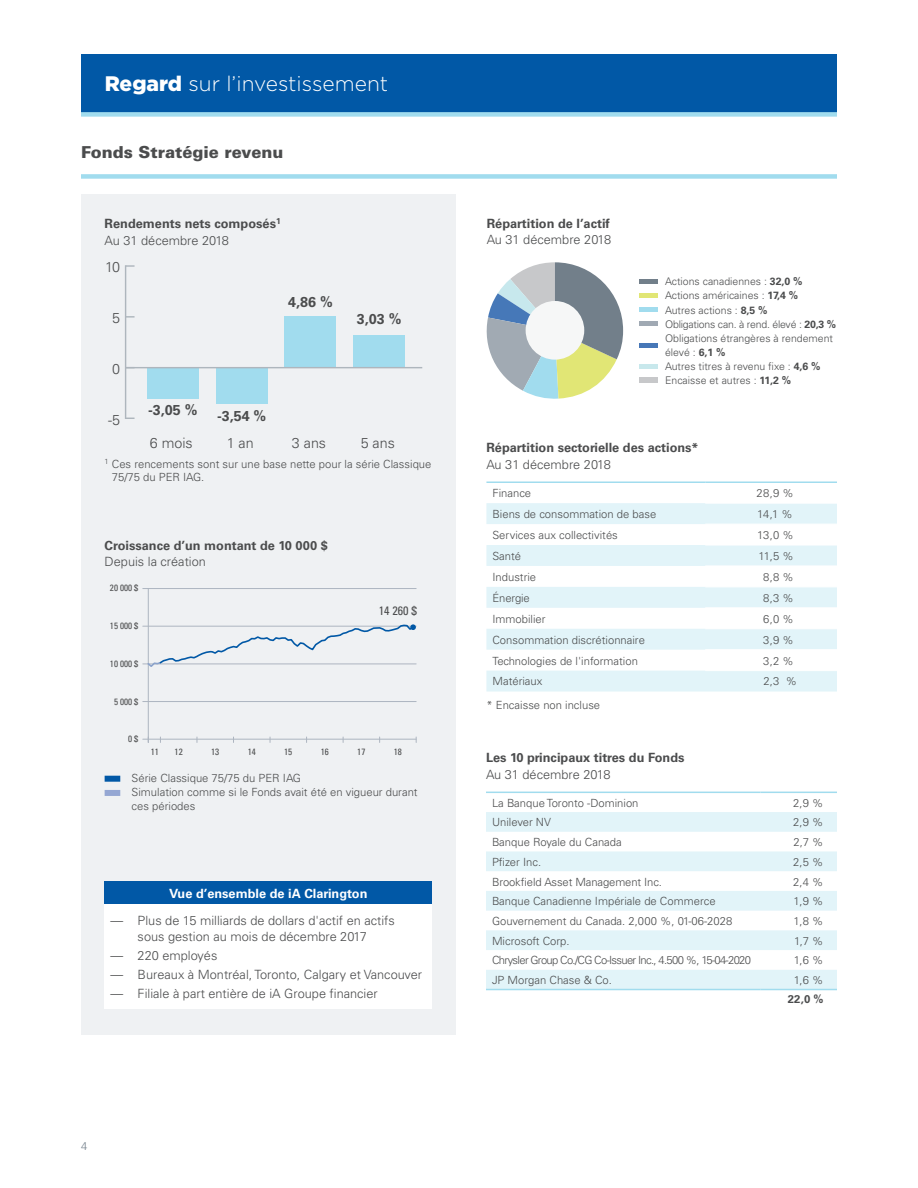
<style>
.page{position:relative;width:918px;height:1188px;background:#fff}
.page>*{position:absolute;margin:0;border:0;box-sizing:border-box;transform-origin:0 0}
.t1{font:300 21px "Gotham";color:#fff}
.t2{font:900 16.5px "Univers";color:#4b4c4d}
.t3{font:700 14.4px "Univers";color:#4b4c4d}
.t4{font:300 14.25px "Univers";color:#4b4c4d}
.t5{font:700 14.25px "Univers";color:#4b4c4d}
.t6{font:300 12.75px/15.8px "Univers";color:#4b4c4d;text-align:center}
.t7{font:700 12.75px/16.5px "Univers";color:#4b4c4d}
.t8{font:700 12.75px "Univers";color:#fff}
.t9{font:condensed 12.15px "Univers";color:#4b4c4d}
.t10{font:300 11.25px/14.2px "Univers";color:#4b4c4d}
.t11{font:300 11.25px "Univers";letter-spacing:-.06em;color:#4b4c4d}
.t12{font:700 11.25px "Univers";color:#4b4c4d}
.t13{font:300 11.25px "Univers";color:#727f8a}
.t14{font:300 10.5px/14.2px "Univers";color:#4b4c4d}
.t15{font:condensed 9.15px "Univers";color:#4b4c4d}
.s1{font-weight:900}
.s2{font-weight:300}
.s3{font-weight:700}
</style>
<div class="page">
<div style="left:81px;top:54px;width:756px;height:58px;background:#0158a6"></div>
<div style="left:81px;top:112px;width:756px;height:5px;background:#a1dcee"></div>
<div style="left:81px;top:174px;width:756px;height:5px;background:#a1dcee"></div>
<div style="left:81px;top:194px;width:375px;height:841px;background:#eff1f3"></div>
<div style="left:105px;top:881px;width:327px;height:23px;background:#0158a6"></div>
<div style="left:105px;top:904px;width:327px;height:105px;background:#fff"></div>
<div style="left:285px;top:317px;width:51px;height:50px;background:#a1dcee"></div>
<div style="left:353px;top:335px;width:52px;height:32px;background:#a1dcee"></div>
<div style="left:216px;top:368px;width:51px;height:36px;background:#a1dcee"></div>
<div style="left:147px;top:368px;width:52px;height:31px;background:#a1dcee"></div>
<hr style="left:126px;top:367px;width:296px;height:1px;background:#aeb6bd">
<hr style="left:125px;top:266px;width:1px;height:152px;background:#aeb6bd">
<svg style="left:126px;top:316px;width:9px;height:2px"></svg>
<svg style="left:126px;top:265px;width:9px;height:2px"></svg>
<svg style="left:487px;top:262px;width:136px;height:137px"></svg>
<div style="left:526px;top:301px;width:58px;height:59px;background:#f6f7f7;border-radius:50%"></div>
<svg style="left:486px;top:812px;width:351px;height:177px;fill:#e2f4f9"></svg>
<hr style="left:486px;top:792px;width:274px;height:1px;background:#a1dcee">
<hr style="left:760px;top:792px;width:77px;height:1px;background:#a1dcee">
<hr style="left:486px;top:989px;width:274px;height:1px;background:#a1dcee">
<hr style="left:760px;top:989px;width:77px;height:1px;background:#a1dcee">
<div style="left:105px;top:776px;width:15px;height:6px;background:#0158a6"></div>
<div style="left:105px;top:790px;width:15px;height:6px;background:#95a7d3"></div>
<hr style="left:143px;top:588px;width:273px;height:1px;background:#adb5c0">
<hr style="left:143px;top:626px;width:273px;height:1px;background:#adb5c0">
<hr style="left:143px;top:664px;width:273px;height:1px;background:#adb5c0">
<hr style="left:143px;top:701px;width:273px;height:1px;background:#adb5c0">
<hr style="left:143px;top:739px;width:273px;height:1px;background:#adb5c0">
<hr style="left:148px;top:589px;width:1px;height:153px;background:#adb5c0">
<svg style="left:146px;top:624px;width:270px;height:44px"></svg>
<hr style="left:639px;top:279px;width:18px;height:4px;background:#727f8a">
<hr style="left:639px;top:293px;width:18px;height:4px;background:#e1e675">
<div style="left:639px;top:307px;width:18px;height:5px;background:#a1dcee"></div>
<hr style="left:639px;top:322px;width:18px;height:4px;background:#a0a9b3">
<hr style="left:639px;top:343px;width:18px;height:4px;background:#4777b7">
<hr style="left:639px;top:364px;width:18px;height:4px;background:#c8e8ec">
<div style="left:639px;top:378px;width:18px;height:5px;background:#c7c8ca"></div>
<svg style="left:486px;top:503px;width:351px;height:189px;fill:#e2f4f9"></svg>
<hr style="left:705px;top:503px;width:132px;height:1px;background:#fff">
<hr style="left:705px;top:524px;width:132px;height:1px;background:#fff">
<hr style="left:705px;top:545px;width:132px;height:1px;background:#fff">
<hr style="left:705px;top:566px;width:132px;height:1px;background:#fff">
<hr style="left:705px;top:587px;width:132px;height:1px;background:#fff">
<hr style="left:705px;top:607px;width:132px;height:1px;background:#fff">
<hr style="left:705px;top:628px;width:132px;height:1px;background:#fff">
<hr style="left:705px;top:649px;width:132px;height:1px;background:#fff">
<hr style="left:705px;top:670px;width:132px;height:1px;background:#fff">
<hr style="left:486px;top:481px;width:219px;height:2px;background:#a1dcee">
<hr style="left:705px;top:481px;width:132px;height:2px;background:#a1dcee">
<h1 class="t1" style="left:105px;top:71px;width:285px"><span class="s1">Regard</span> sur l’investissement</h1>
<h2 class="t2" style="left:81px;top:142px;width:204px">Fonds Stratégie revenu</h2>
<p class="t7" style="left:105px;top:216px;width:178px">Rendements nets composés<sup>1<br></sup><span class="s2">Au 31 décembre 2018</span></p>
<p class="t4" style="left:105px;top:259px;width:16px">10</p>
<p class="t4" style="left:112px;top:310px;width:9px">5</p>
<p class="t4" style="left:112px;top:360px;width:9px">0</p>
<p class="t4" style="left:108px;top:411px;width:13px">-5</p>
<p class="t5" style="left:288px;top:294px;width:46px">4,86 %</p>
<p class="t5" style="left:357px;top:311px;width:46px">3,03 %</p>
<p class="t5" style="left:148px;top:402px;width:51px">-3,05 %</p>
<p class="t3" style="left:217px;top:407px;width:51px">-3,54 %</p>
<p class="t4" style="left:150px;top:435px;width:44px">6 mois</p>
<p class="t4" style="left:227px;top:435px;width:29px">1 an</p>
<p class="t4" style="left:292px;top:435px;width:36px">3 ans</p>
<p class="t4" style="left:361px;top:435px;width:36px">5 ans</p>
<p class="t10" style="left:112px;top:457px;width:321px;line-height:13.5px;text-indent:-7px"><sup>1</sup> Ces rencements sont sur une base nette pour la série Classique<br>75/75 du PER IAG.</p>
<p class="t7" style="left:105px;top:537px;width:225px">Croissance d’un montant de 10 000 $</p>
<p class="t6" style="left:105px;top:554px;width:103px">Depuis la création</p>
<p class="t15" style="left:110px;top:582px;width:30px">20 000 $</p>
<p class="t15" style="left:110px;top:620px;width:30px">15 000 $</p>
<p class="t15" style="left:110px;top:658px;width:30px">10 000 $</p>
<p class="t15" style="left:114px;top:696px;width:26px">5 000 $</p>
<p class="t15" style="left:128px;top:733px;width:12px">0 $</p>
<p class="t9" style="left:379px;top:603px;width:39px">14 260 $</p>
<p class="t15" style="left:151px;top:746px;width:10px">11</p>
<p class="t15" style="left:175px;top:746px;width:10px">12</p>
<p class="t15" style="left:211px;top:746px;width:10px">13</p>
<p class="t15" style="left:248px;top:746px;width:10px">14</p>
<p class="t15" style="left:284px;top:746px;width:10px">15</p>
<p class="t15" style="left:321px;top:746px;width:10px">16</p>
<p class="t15" style="left:357px;top:746px;width:10px">17</p>
<p class="t15" style="left:394px;top:746px;width:10px">18</p>
<p class="t10" style="left:132px;top:771px;width:288px">Série Classique 75/75 du PER IAG<br>Simulation comme si le Fonds avait été en vigueur durant ces périodes</p>
<p class="t8" style="left:169px;top:886px;width:200px">Vue d’ensemble de iA Clarington</p>
<p class="t6" style="left:111px;top:913px;width:286px">— Plus de 15 milliards de dollars d'actif en actifs sous gestion au mois de décembre 2017</p>
<p class="t6" style="left:111px;top:948px;width:108px">— 220 employés</p>
<p class="t6" style="left:111px;top:967px;width:313px">— Bureaux à Montréal, Toronto, Calgary et Vancouver</p>
<p class="t6" style="left:111px;top:986px;width:269px">— Filiale à part entière de iA Groupe financier</p>
<p class="t13" style="left:81px;top:1139px;width:8px">4</p>
<p class="t7" style="left:487px;top:215px;width:125px">Répartition de l’actif</p>
<p class="t6" style="left:487px;top:232px;width:126px">Au 31 décembre 2018</p>
<p class="t14" style="left:665px;top:274px;width:172px">Actions canadiennes : <span class="s3">32,0 %<br></span>Actions américaines : <span class="s3">17,4 %<br></span>Autres actions : <span class="s3">8,5 %<br></span>Obligations can. à rend. élevé : <span class="s3">20,3 %<br></span>Obligations étrangères à rendement élevé : <span class="s3">6,1 %<br></span>Autres titres à revenu fixe : <span class="s3">4,6 %<br></span>Encaisse et autres : <span class="s3">11,2 %</span></p>
<p class="t7" style="left:486px;top:440px;width:214px">Répartition sectorielle des actions*</p>
<p class="t6" style="left:486px;top:456px;width:126px">Au 31 décembre 2018</p>
<p class="t10" style="left:492px;top:486px;width:40px">Finance</p>
<p class="t10" style="left:757px;top:486px;width:39px">28,9 %</p>
<p class="t10" style="left:492px;top:507px;width:165px">Biens de consommation de base</p>
<p class="t10" style="left:757px;top:507px;width:37px">14,1 %</p>
<p class="t10" style="left:492px;top:528px;width:127px">Services aux collectivités</p>
<p class="t10" style="left:757px;top:528px;width:38px">13,0 %</p>
<p class="t10" style="left:492px;top:549px;width:30px">Santé</p>
<p class="t10" style="left:758px;top:549px;width:37px">11,5 %</p>
<p class="t10" style="left:492px;top:570px;width:45px">Industrie</p>
<p class="t10" style="left:763px;top:570px;width:32px">8,8 %</p>
<p class="t10" style="left:492px;top:591px;width:39px">Énergie</p>
<p class="t10" style="left:763px;top:591px;width:32px">8,3 %</p>
<p class="t10" style="left:492px;top:612px;width:55px">Immobilier</p>
<p class="t10" style="left:763px;top:612px;width:32px">6,0 %</p>
<p class="t10" style="left:492px;top:633px;width:154px">Consommation discrétionnaire</p>
<p class="t10" style="left:763px;top:633px;width:32px">3,9 %</p>
<p class="t10" style="left:492px;top:653px;width:147px">Technologies de l'information</p>
<p class="t10" style="left:763px;top:653px;width:32px">3,2 %</p>
<p class="t10" style="left:492px;top:674px;width:51px">Matériaux</p>
<p class="t10" style="left:763px;top:674px;width:35px">2,3 %</p>
<p class="t10" style="left:486px;top:698px;width:115px">* Encaisse non incluse</p>
<p class="t7" style="left:486px;top:750px;width:200px">Les 10 principaux titres du Fonds</p>
<p class="t6" style="left:486px;top:766px;width:126px">Au 31 décembre 2018</p>
<p class="t10" style="left:492px;top:796px;width:148px">La Banque Toronto -Dominion</p>
<p class="t10" style="left:793px;top:796px;width:32px">2,9 %</p>
<p class="t10" style="left:492px;top:815px;width:60px">Unilever NV</p>
<p class="t10" style="left:793px;top:815px;width:32px">2,9 %</p>
<p class="t10" style="left:492px;top:835px;width:131px">Banque Royale du Canada</p>
<p class="t10" style="left:794px;top:835px;width:31px">2,7 %</p>
<p class="t10" style="left:492px;top:855px;width:51px">Pfizer Inc.</p>
<p class="t10" style="left:793px;top:855px;width:32px">2,5 %</p>
<p class="t10" style="left:492px;top:874px;width:171px">Brookfield Asset Management Inc.</p>
<p class="t10" style="left:793px;top:874px;width:32px">2,4 %</p>
<p class="t10" style="left:492px;top:894px;width:225px">Banque Canadienne Impériale de Commerce</p>
<p class="t10" style="left:794px;top:894px;width:31px">1,9 %</p>
<p class="t10" style="left:492px;top:914px;width:242px">Gouvernement du Canada. 2,000 %, 01-06-2028</p>
<p class="t10" style="left:794px;top:914px;width:31px">1,8 %</p>
<p class="t10" style="left:492px;top:934px;width:79px">Microsoft Corp.</p>
<p class="t10" style="left:794px;top:934px;width:31px">1,7 %</p>
<p class="t11" style="left:492px;top:954px;width:261px">Chrysler Group Co./CG Co-Issuer Inc., 4.500 %, 15-04-2020</p>
<p class="t10" style="left:794px;top:953px;width:31px">1,6 %</p>
<p class="t10" style="left:492px;top:973px;width:122px">JP Morgan Chase &amp; Co.</p>
<p class="t10" style="left:794px;top:973px;width:31px">1,6 %</p>
<p class="t12" style="left:788px;top:993px;width:37px">22,0 %</p>
</div>
